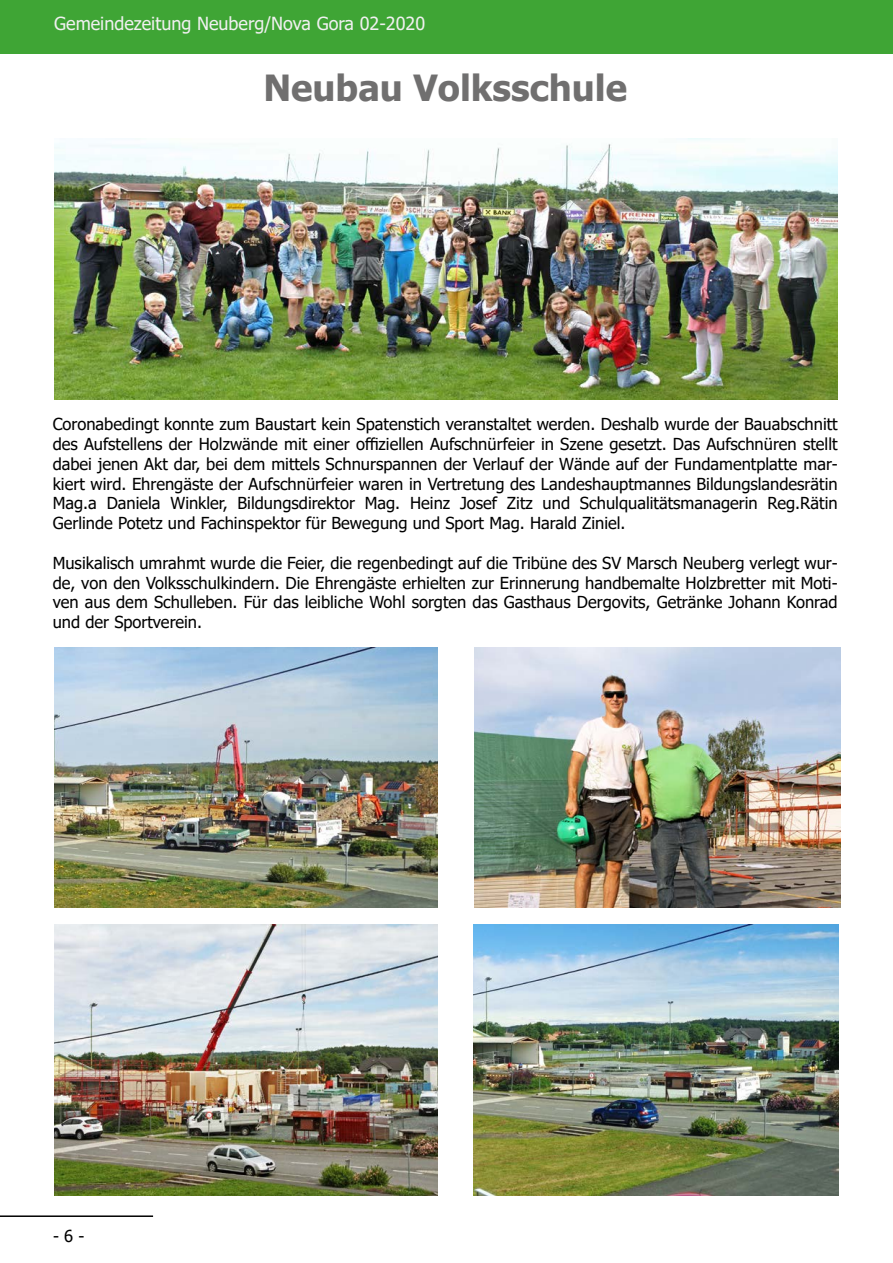
<style>
.page{position:relative;width:893px;height:1263px;background:#fff}
.page>*{position:absolute;margin:0;border:0;box-sizing:border-box;transform-origin:0 0}
.t1{font:700 36px "Tahoma";color:#706f6f}
.t2{font:18px "Tahoma";color:#f0f0f0}
.t3{font:16.5px/19.8px "Tahoma";color:#000;text-align:justify}
</style>
<div class="page">
<div style="left:0;top:0;width:893px;height:54px;background:#3fa535"></div>
<hr style="left:0;top:1215px;width:153px;height:2px;background:#000">
<img style="left:54px;top:647px;width:384px;height:260px">
<img style="left:473px;top:924px;width:365px;height:271px">
<img style="left:55px;top:924px;width:383px;height:271px">
<img style="left:475px;top:647px;width:365px;height:260px">
<img style="left:54px;top:139px;width:784px;height:261px">
<p class="t2" style="left:54px;top:12px;width:372px">Gemeindezeitung Neuberg/Nova Gora 02-2020</p>
<h1 class="t1" style="left:263px;top:62px;width:365px">Neubau Volksschule</h1>
<p class="t3" style="left:53px;top:415px;width:786px">Coronabedingt konnte zum Baustart kein Spatenstich veranstaltet werden. Deshalb wurde der Bauabschnitt des Aufstellens der Holzwände mit einer offiziellen Aufschnürfeier in Szene gesetzt. Das Aufschnüren stellt dabei jenen Akt dar, bei dem mittels Schnurspannen der Verlauf der Wände auf der Fundamentplatte mar&shy;kiert wird. Ehrengäste der Aufschnürfeier waren in Vertretung des Landeshauptmannes Bildungslandesrätin Mag.a Daniela Winkler, Bildungsdirektor Mag. Heinz Josef Zitz und Schulqualitätsmanagerin Reg.Rätin Gerlinde Potetz und Fachinspektor für Bewegung und Sport Mag. Harald Ziniel.</p>
<p class="t3" style="left:53px;top:554px;width:786px">Musikalisch umrahmt wurde die Feier, die regenbedingt auf die Tribüne des SV Marsch Neuberg verlegt wur&shy;de, von den Volksschulkindern. Die Ehrengäste erhielten zur Erinnerung handbemalte Holzbretter mit Moti&shy;ven aus dem Schulleben. Für das leibliche Wohl sorgten das Gasthaus Dergovits, Getränke Johann Konrad und der Sportverein.</p>
<p class="t3" style="left:53px;top:1227px;width:33px">- 6 -</p>
</div>
